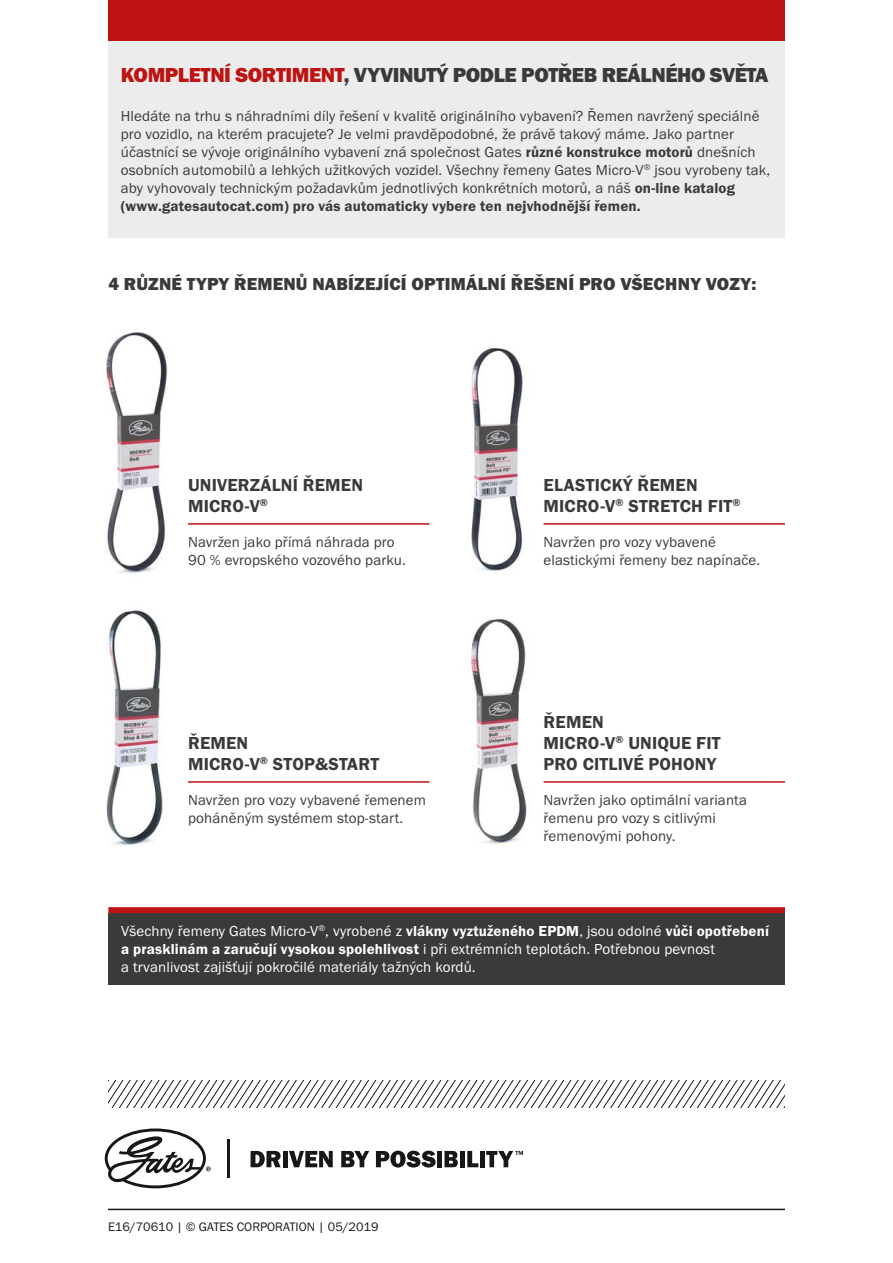
<style>
.page{position:relative;width:893px;height:1263px;background:#fff}
.page>*{position:absolute;margin:0;border:0;box-sizing:border-box;transform-origin:0 0}
.BODY_-_Title{font:21px "Franklin Gothic URW Hea";letter-spacing:-.02em;color:#3a3a39}
.BODY_-__Subtitle_-_R{font:18px/21px "Franklin Gothic URW Dem";letter-spacing:.01em;color:#3a3a39}
.BODY_-_Subtitle{font:18px "Franklin Gothic URW Hea";letter-spacing:.01em;color:#3a3a39}
.BODY_-_Copy{font:15px/18px "Franklin Gothic URW Boo";letter-spacing:.01em;color:#3a3a39}
.BODY_-_Black_frame{font:15px/18px "Franklin Gothic URW Boo";letter-spacing:.01em;color:#fff}
.BODY_-_Footer{font:12.75px "Franklin Gothic URW Boo";color:#181716}
.s1{color:#bd1312}
.s2{font-family:"Franklin Gothic URW Dem"}
</style>
<div class="page">
<hr style="left:227px;top:1139px;width:3px;height:39px;background:#181716">
<svg style="left:251px;top:1151px;width:30px;height:16px"></svg>
<div style="left:283px;top:1151px;width:5px;height:16px;background:#181716"></div>
<svg style="left:289px;top:1151px;width:44px;height:16px"></svg>
<svg style="left:341px;top:1151px;width:28px;height:16px"></svg>
<svg style="left:376px;top:1151px;width:60px;height:16px"></svg>
<div style="left:437px;top:1151px;width:5px;height:16px;background:#181716"></div>
<svg style="left:444px;top:1151px;width:14px;height:16px"></svg>
<div style="left:460px;top:1151px;width:5px;height:16px;background:#181716"></div>
<svg style="left:467px;top:1151px;width:11px;height:16px"></svg>
<div style="left:480px;top:1151px;width:5px;height:16px;background:#181716"></div>
<svg style="left:486px;top:1151px;width:37px;height:16px"></svg>
<svg style="left:105px;top:1128px;width:106px;height:60px"></svg>
<hr style="left:108px;top:1209px;width:677px;height:1px;background:#181716">
<svg style="left:108px;top:1080px;width:677px;height:27px"></svg>
<img style="left:106px;top:332px;width:61px;height:514px">
<img style="left:471px;top:348px;width:73px;height:496px">
<div style="left:108px;top:40px;width:677px;height:198px;background:#ececec"></div>
<hr style="left:188px;top:523px;width:241px;height:2px;background:#bd1312">
<hr style="left:188px;top:781px;width:241px;height:2px;background:#bd1312">
<hr style="left:544px;top:523px;width:241px;height:2px;background:#bd1312">
<hr style="left:544px;top:781px;width:241px;height:2px;background:#bd1312">
<div style="left:108px;top:913px;width:677px;height:72px;background:#3a3a39"></div>
<div style="left:108px;top:907px;width:677px;height:6px;background:#bd1312"></div>
<div style="left:108px;top:0;width:677px;height:40px;background:#bd1312"></div>
<p class="BODY_-_Title" style="left:121px;top:61px;width:649px"><span class="s1">KOMPLETNÍ SORTIMENT</span>, VYVINUTÝ PODLE POTŘEB REÁLNÉHO SVĚTA</p>
<p class="BODY_-_Copy" style="left:121px;top:106px;width:651px">Hledáte na trhu s náhradními díly řešení v kvalitě originálního vybavení? Řemen navržený speciálně pro vozidlo, na kterém pracujete? Je velmi pravděpodobné, že právě takový máme. Jako partner účastnící se vývoje originálního vybavení zná společnost Gates <span class="s2">různé konstrukce motorů</span> dnešních osobních automobilů a lehkých užitkových vozidel. Všechny řemeny Gates Micro-V<sup>®</sup> jsou vyrobeny tak, aby vyhovovaly technickým požadavkům jednotlivých konkrétních motorů, a náš <span class="s2">on-line katalog (www.gatesautocat.com) pro vás automaticky vybere ten nejvhodnější řemen.</span></p>
<p class="BODY_-_Subtitle" style="left:108px;top:273px;width:650px">4 RŮZNÉ TYPY ŘEMENŮ NABÍZEJÍCÍ OPTIMÁLNÍ ŘEŠENÍ PRO VŠECHNY VOZY:</p>
<p class="BODY_-__Subtitle_-_R" style="left:188px;top:474px;width:176px">UNIVERZÁLNÍ ŘEMEN<br>MICRO-V<sup>®</sup></p>
<p class="BODY_-_Copy" style="left:188px;top:532px;width:219px">Navržen jako přímá náhrada pro<br>90 % evropského vozového parku.</p>
<p class="BODY_-__Subtitle_-_R" style="left:188px;top:732px;width:193px">ŘEMEN<br>MICRO-V<sup>®</sup> STOP&amp;START</p>
<p class="BODY_-_Copy" style="left:188px;top:790px;width:239px">Navržen pro vozy vybavené řemenem poháněným systémem stop-start.</p>
<p class="BODY_-__Subtitle_-_R" style="left:544px;top:474px;width:198px">ELASTICKÝ ŘEMEN<br>MICRO-V<sup>®</sup> STRETCH FIT<sup>®</sup></p>
<p class="BODY_-_Copy" style="left:544px;top:532px;width:218px">Navržen pro vozy vybavené elastickými řemeny bez napínače.</p>
<p class="BODY_-__Subtitle_-_R" style="left:544px;top:711px;width:178px">ŘEMEN<br>MICRO-V<sup>®</sup> UNIQUE FIT<br>PRO CITLIVÉ POHONY</p>
<p class="BODY_-_Copy" style="left:544px;top:790px;width:205px">Navržen jako optimální varianta řemenu pro vozy s citlivými řemenovými pohony.</p>
<p class="BODY_-_Black_frame" style="left:121px;top:922px;width:649px">Všechny řemeny Gates Micro-V<sup>®</sup>, vyrobené z <span class="s2">vlákny vyztuženého EPDM</span>, jsou odolné <span class="s2">vůči opotřebení a prasklinám a zaručují vysokou spolehlivost</span> i při extrémních teplotách. Potřebnou pevnost<br>a trvanlivost zajišťují pokročilé materiály tažných kordů.</p>
<p class="BODY_-_Footer" style="left:108px;top:1219px;width:272px">E16/70610 | © GATES CORPORATION | 05/2019</p>
</div>
